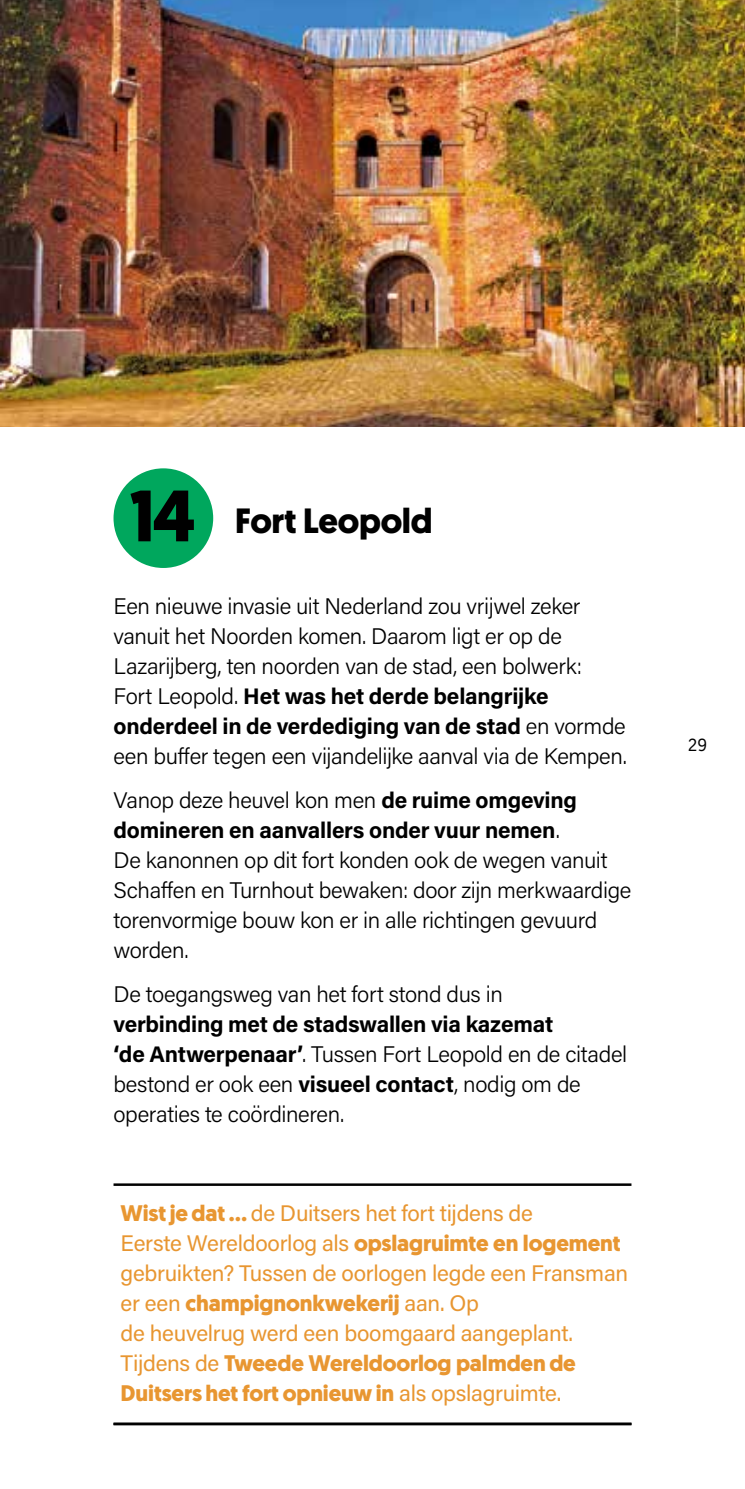
<style>
.page{position:relative;width:745px;height:1489px;background:#fff}
.page>*{position:absolute;margin:0;border:0;box-sizing:border-box;transform-origin:0 0}
.t1{font:700 35px "Geomanist";letter-spacing:-.01em;color:#000}
.t2{font:300 22.5px/30px "Acumin Pro";letter-spacing:-.015em;color:#000}
.t3{font:700 22.5px/30px "Geomanist";letter-spacing:-.005em;color:#e89631}
.t4{font:22.5px "Acumin Pro";letter-spacing:-.015em;color:#e89631}
.t5{font:17.5px "Geomanist";color:#000}
.s1{font-size:72.5px}
.s2{font-weight:700}
.s3{font-family:"Geomanist";font-weight:700}
.s4{font-family:"Acumin Pro";font-weight:400}
</style>
<div class="page">
<hr style="left:113px;top:1183px;width:518px;height:2px;background:#000">
<hr style="left:113px;top:1422px;width:518px;height:2px;background:#000">
<div style="left:113px;top:468px;width:100px;height:100px;background:#00a75d;border-radius:50%"></div>
<img style="left:0;top:0;width:744px;height:427px">
<h1 class="t1" style="left:129px;top:497px;width:305px"><span class="s1">14</span> Fort Leopold</h1>
<p class="t2" style="left:113px;top:590px;width:514px">Een nieuwe invasie uit Nederland zou vrijwel zeker vanuit het Noorden komen. Daarom ligt er op de Lazarijberg, ten noorden van de stad, een bolwerk:<br>Fort Leopold. <span class="s2">Het was het derde belangrijke onderdeel in de verdediging van de stad</span> en vormde een buffer tegen een vijandelijke aanval via de Kempen.</p>
<p class="t2" style="left:113px;top:784px;width:519px">Vanop deze heuvel kon men <span class="s2">de ruime omgeving domineren en aanvallers onder vuur nemen</span>.<br>De kanonnen op dit fort konden ook de wegen vanuit Schaffen en Turnhout bewaken: door zijn merkwaardige torenvormige bouw kon er in alle richtingen gevuurd worden.</p>
<p class="t2" style="left:113px;top:978px;width:390px">De toegangsweg van het fort stond dus in</p>
<p class="t2" style="left:113px;top:1008px;width:515px"><span class="s2">verbinding met de stadswallen via kazemat<br>‘de Antwerpenaar’</span>. Tussen Fort Leopold en de citadel bestond er ook een <span class="s2">visueel contact</span>, nodig om de operaties te coördineren.</p>
<p class="t4" style="left:120px;top:1197px;width:413px"><span class="s3">Wist je dat …</span> de Duitsers het fort tijdens de</p>
<p class="t3" style="left:120px;top:1228px;width:501px"><span class="s4">Eerste Wereldoorlog als</span> opslagruimte en logement</p>
<p class="t4" style="left:120px;top:1257px;width:509px">gebruikten? Tussen de oorlogen legde een Fransman</p>
<p class="t3" style="left:120px;top:1288px;width:360px"><span class="s4">er een</span> champignonkwekerij <span class="s4">aan. Op</span></p>
<p class="t4" style="left:120px;top:1317px;width:454px">de heuvelrug werd een boomgaard aangeplant.</p>
<p class="t3" style="left:120px;top:1348px;width:456px"><span class="s4">Tijdens de</span> Tweede Wereldoorlog palmden de<br>Duitsers het fort opnieuw in <span class="s4">als opslagruimte.</span></p>
<p class="t5" style="left:687px;top:733px;width:20px">29</p>
</div>
